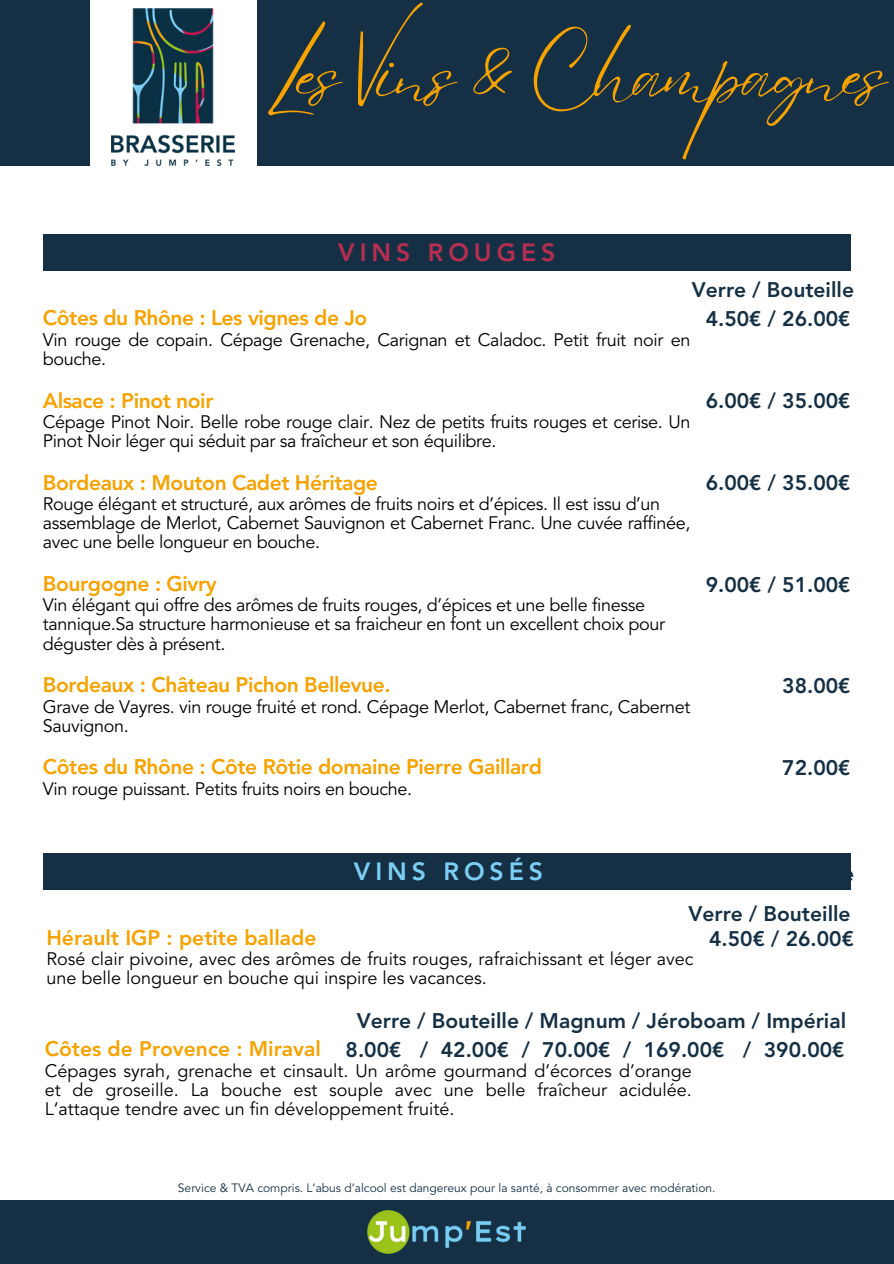
<style>
.page{position:relative;width:894px;height:1264px;background:#fff}
.page>*{position:absolute;margin:0;border:0;box-sizing:border-box;transform-origin:0 0}
.t1{font:73.5px "Eyesome Script";letter-spacing:-.055em;color:#f6a200}
.t2{font:800 24.75px "Avenir LT Std";letter-spacing:.2em;color:#b72e52}
.t3{font:800 24.75px "Avenir LT Std";letter-spacing:.2em;color:#7ccef4}
.t4{font:800 21px "Avenir LT Std";color:#153044}
.t5{font:800 21px "Avenir LT Std";letter-spacing:-.02em;color:#f6a200}
.t6{font:800 21px "Avenir LT Std";color:#f6a200}
.t7{font:18px/19.2px "Avenir LT Std";letter-spacing:-.02em;color:#000}
.t8{font:18px/19.2px "Avenir LT Std";color:#000}
.t9{font:12px "Avenir LT Std";color:#153044}
</style>
<div class="page">
<div style="left:257px;top:0;width:636px;height:166px;background:#153044"></div>
<div style="left:0;top:1199px;width:893px;height:64px;background:#153044"></div>
<img style="left:367px;top:1210px;width:159px;height:44px">
<div style="left:0;top:0;width:89px;height:166px;background:#153044"></div>
<img style="left:112px;top:9px;width:122px;height:156px">
<div style="left:43px;top:234px;width:807px;height:36px;background:#153044"></div>
<div style="left:43px;top:853px;width:807px;height:37px;background:#153044"></div>
<p class="t1" style="left:264px;top:28px;width:623px">Les Vins &amp; Champagnes</p>
<h5 class="t2" style="left:338px;top:242px;width:218px">VINS ROUGES</h5>
<h3 class="t4" style="left:691px;top:281px;width:164px">Verre / Bouteille</h3>
<h2 class="t5" style="left:43px;top:309px;width:326px">Côtes du Rhône : Les vignes de Jo</h2>
<h2 class="t7" style="left:43px;top:331px;width:648px">Vin rouge de copain. Cépage Grenache, Carignan et Caladoc. Petit fruit noir en bouche.</h2>
<h5 class="t5" style="left:43px;top:392px;width:172px">Alsace : Pinot noir</h5>
<h5 class="t7" style="left:43px;top:413px;width:648px">Cépage Pinot Noir. Belle robe rouge clair. Nez de petits fruits rouges et cerise. Un<br>Pinot Noir léger qui séduit par sa fraîcheur et son équilibre.</h5>
<h5 class="t5" style="left:43px;top:474px;width:336px">Bordeaux : Mouton Cadet Héritage</h5>
<h5 class="t7" style="left:43px;top:496px;width:648px">Rouge élégant et structuré, aux arômes de fruits noirs et d’épices. Il est issu d’un assemblage de Merlot, Cabernet Sauvignon et Cabernet Franc. Une cuvée raffinée, avec une belle longueur en bouche.</h5>
<h5 class="t5" style="left:43px;top:575px;width:175px">Bourgogne : Givry</h5>
<h5 class="t7" style="left:43px;top:597px;width:623px">Vin élégant qui offre des arômes de fruits rouges, d’épices et une belle finesse tannique.Sa structure harmonieuse et sa fraicheur en font un excellent choix pour déguster dès à présent.</h5>
<h4 class="t5" style="left:43px;top:676px;width:349px">Bordeaux : Château Pichon Bellevue.</h4>
<h4 class="t7" style="left:43px;top:698px;width:648px">Grave de Vayres. vin rouge fruité et rond. Cépage Merlot, Cabernet franc, Cabernet<br>Sauvignon.</h4>
<h5 class="t5" style="left:43px;top:758px;width:500px">Côtes du Rhône : Côte Rôtie domaine Pierre Gaillard</h5>
<h5 class="t7" style="left:43px;top:780px;width:370px">Vin rouge puissant. Petits fruits noirs en bouche.</h5>
<h3 class="t4" style="left:705px;top:310px;width:146px">4.50€ / 26.00€</h3>
<h3 class="t4" style="left:705px;top:392px;width:146px">6.00€ / 35.00€</h3>
<h3 class="t4" style="left:705px;top:474px;width:146px">6.00€ / 35.00€</h3>
<h3 class="t4" style="left:705px;top:576px;width:146px">9.00€ / 51.00€</h3>
<h3 class="t4" style="left:782px;top:677px;width:70px">38.00€</h3>
<h3 class="t4" style="left:782px;top:759px;width:70px">72.00€</h3>
<h3 class="t3" style="left:354px;top:861px;width:190px">VINS ROSÉS</h3>
<h3 class="t4" style="left:688px;top:905px;width:164px">Verre / Bouteille</h3>
<h2 class="t6" style="left:46px;top:929px;width:271px">Hérault IGP : petite ballade</h2>
<h2 class="t8" style="left:46px;top:951px;width:648px">Rosé clair pivoine, avec des arômes de fruits rouges, rafraichissant et léger avec une belle longueur en bouche qui inspire les vacances.</h2>
<h3 class="t4" style="left:709px;top:929px;width:146px">4.50€ / 26.00€</h3>
<h3 class="t4" style="left:357px;top:1011px;width:490px">Verre / Bouteille / Magnum / Jéroboam / Impérial</h3>
<h3 class="t6" style="left:45px;top:1040px;width:277px">Côtes de Provence : Miraval</h3>
<h3 class="t7" style="left:45px;top:1062px;width:648px;text-align:justify">Cépages syrah, grenache et cinsault. Un arôme gourmand d’écorces d’orange et de groseille. La bouche est souple avec une belle fraîcheur acidulée.<br>L‘attaque tendre avec un fin développement fruité.</h3>
<h5 class="t4" style="left:345px;top:1041px;width:500px">8.00€ / 42.00€ / 70.00€ / 169.00€ / 390.00€</h5>
<h1 class="t9" style="left:178px;top:1182px;width:539px">Service &amp; TVA compris. L’abus d’alcool est dangereux pour la santé, à consommer avec modération.</h1>
</div>
